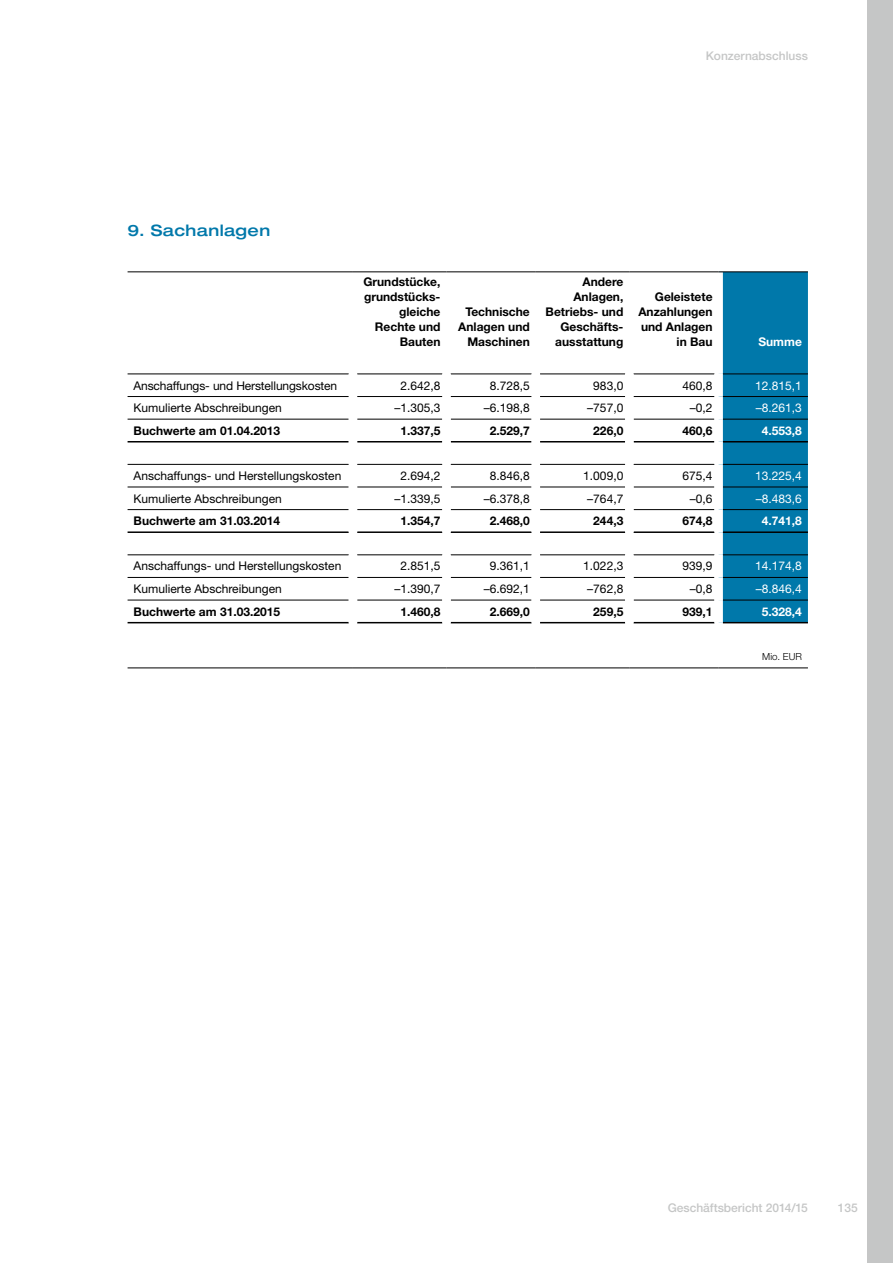
<style>
.page{position:relative;width:893px;height:1263px;background:#fff}
.page>*{position:absolute;margin:0;border:0;box-sizing:border-box;transform-origin:0 0}
.t1{font:500 expanded 15.75px "Helvetica Neue LT Std";letter-spacing:.025em;color:#0078aa}
.t2{font:12px "Helvetica Neue LT Std";color:#000}
.t3{font:700 12px/15px "Helvetica Neue LT Std";color:#000;text-align:right}
.t4{font:12px "Helvetica Neue LT Std";color:#fff}
.t5{font:500 12px "Helvetica Neue LT Std";color:#c5c6c6}
.t6{font:700 12px "Helvetica Neue LT Std";color:#fff}
.t7{font:300 9.75px "Helvetica Neue LT Std";color:#000}
</style>
<div class="page">
<div style="left:867px;top:0;width:26px;height:1263px;background:#c5c6c6"></div>
<div style="left:723px;top:273px;width:85px;height:349px;background:#0078aa"></div>
<hr style="left:128px;top:419px;width:221px;height:1px;background:#000">
<hr style="left:357px;top:419px;width:85px;height:1px;background:#000">
<hr style="left:451px;top:419px;width:80px;height:1px;background:#000">
<hr style="left:540px;top:419px;width:85px;height:1px;background:#000">
<hr style="left:634px;top:419px;width:80px;height:1px;background:#000">
<hr style="left:723px;top:419px;width:85px;height:1px;background:#000">
<hr style="left:128px;top:487px;width:221px;height:1px;background:#000">
<hr style="left:357px;top:487px;width:85px;height:1px;background:#000">
<hr style="left:451px;top:487px;width:80px;height:1px;background:#000">
<hr style="left:540px;top:487px;width:85px;height:1px;background:#000">
<hr style="left:634px;top:487px;width:80px;height:1px;background:#000">
<hr style="left:723px;top:487px;width:85px;height:1px;background:#000">
<hr style="left:128px;top:509px;width:221px;height:1px;background:#000">
<hr style="left:357px;top:509px;width:85px;height:1px;background:#000">
<hr style="left:451px;top:509px;width:80px;height:1px;background:#000">
<hr style="left:540px;top:509px;width:85px;height:1px;background:#000">
<hr style="left:634px;top:509px;width:80px;height:1px;background:#000">
<hr style="left:723px;top:509px;width:85px;height:1px;background:#000">
<hr style="left:128px;top:577px;width:221px;height:1px;background:#000">
<hr style="left:357px;top:577px;width:85px;height:1px;background:#000">
<hr style="left:451px;top:577px;width:80px;height:1px;background:#000">
<hr style="left:540px;top:577px;width:85px;height:1px;background:#000">
<hr style="left:634px;top:577px;width:80px;height:1px;background:#000">
<hr style="left:723px;top:577px;width:85px;height:1px;background:#000">
<hr style="left:128px;top:600px;width:221px;height:1px;background:#000">
<hr style="left:357px;top:600px;width:85px;height:1px;background:#000">
<hr style="left:451px;top:600px;width:80px;height:1px;background:#000">
<hr style="left:540px;top:600px;width:85px;height:1px;background:#000">
<hr style="left:634px;top:600px;width:80px;height:1px;background:#000">
<hr style="left:723px;top:600px;width:85px;height:1px;background:#000">
<hr style="left:128px;top:668px;width:225px;height:1px;background:#000">
<hr style="left:353px;top:668px;width:93px;height:1px;background:#000">
<hr style="left:446px;top:668px;width:90px;height:1px;background:#000">
<hr style="left:536px;top:668px;width:93px;height:1px;background:#000">
<hr style="left:629px;top:668px;width:90px;height:1px;background:#000">
<hr style="left:719px;top:668px;width:89px;height:1px;background:#000">
<hr style="left:128px;top:441px;width:221px;height:1px;background:#000">
<hr style="left:357px;top:441px;width:85px;height:1px;background:#000">
<hr style="left:451px;top:441px;width:80px;height:1px;background:#000">
<hr style="left:540px;top:441px;width:85px;height:1px;background:#000">
<hr style="left:634px;top:441px;width:80px;height:1px;background:#000">
<hr style="left:723px;top:441px;width:85px;height:1px;background:#000">
<hr style="left:128px;top:531px;width:221px;height:2px;background:#000">
<hr style="left:357px;top:531px;width:85px;height:2px;background:#000">
<hr style="left:451px;top:531px;width:80px;height:2px;background:#000">
<hr style="left:540px;top:531px;width:85px;height:2px;background:#000">
<hr style="left:634px;top:531px;width:80px;height:2px;background:#000">
<hr style="left:723px;top:531px;width:85px;height:2px;background:#000">
<hr style="left:128px;top:622px;width:221px;height:1px;background:#000">
<hr style="left:357px;top:622px;width:85px;height:1px;background:#000">
<hr style="left:451px;top:622px;width:80px;height:1px;background:#000">
<hr style="left:540px;top:622px;width:85px;height:1px;background:#000">
<hr style="left:634px;top:622px;width:80px;height:1px;background:#000">
<hr style="left:723px;top:622px;width:85px;height:1px;background:#000">
<hr style="left:128px;top:396px;width:221px;height:1px;background:#000">
<hr style="left:357px;top:396px;width:85px;height:1px;background:#000">
<hr style="left:451px;top:396px;width:80px;height:1px;background:#000">
<hr style="left:540px;top:396px;width:85px;height:1px;background:#000">
<hr style="left:634px;top:396px;width:80px;height:1px;background:#000">
<hr style="left:723px;top:396px;width:85px;height:1px;background:#000">
<hr style="left:128px;top:272px;width:225px;height:1px;background:#000">
<hr style="left:353px;top:272px;width:93px;height:1px;background:#000">
<hr style="left:446px;top:272px;width:90px;height:1px;background:#000">
<hr style="left:536px;top:272px;width:93px;height:1px;background:#000">
<hr style="left:629px;top:272px;width:90px;height:1px;background:#000">
<hr style="left:719px;top:272px;width:89px;height:1px;background:#000">
<hr style="left:128px;top:374px;width:221px;height:1px;background:#000">
<hr style="left:357px;top:374px;width:85px;height:1px;background:#000">
<hr style="left:451px;top:374px;width:80px;height:1px;background:#000">
<hr style="left:540px;top:374px;width:85px;height:1px;background:#000">
<hr style="left:634px;top:374px;width:80px;height:1px;background:#000">
<hr style="left:723px;top:374px;width:85px;height:1px;background:#000">
<hr style="left:128px;top:464px;width:221px;height:1px;background:#000">
<hr style="left:357px;top:464px;width:85px;height:1px;background:#000">
<hr style="left:451px;top:464px;width:80px;height:1px;background:#000">
<hr style="left:540px;top:464px;width:85px;height:1px;background:#000">
<hr style="left:634px;top:464px;width:80px;height:1px;background:#000">
<hr style="left:723px;top:464px;width:85px;height:1px;background:#000">
<hr style="left:128px;top:555px;width:221px;height:1px;background:#000">
<hr style="left:357px;top:555px;width:85px;height:1px;background:#000">
<hr style="left:451px;top:555px;width:80px;height:1px;background:#000">
<hr style="left:540px;top:555px;width:85px;height:1px;background:#000">
<hr style="left:634px;top:555px;width:80px;height:1px;background:#000">
<hr style="left:723px;top:555px;width:85px;height:1px;background:#000">
<h1 class="t1" style="left:128px;top:220px;width:144px">9. Sachanlagen</h1>
<p class="t5" style="left:706px;top:48px;width:104px">Konzernabschluss</p>
<p class="t3" style="left:363px;top:274px;width:79px">Grundstücke, grundstücks&shy;gleiche<br>Rechte und<br>Bauten</p>
<p class="t3" style="left:458px;top:304px;width:73px">Technische<br>Anlagen und<br>Maschinen</p>
<p class="t3" style="left:546px;top:274px;width:79px">Andere<br>Anlagen,<br>Betriebs- und<br>Geschäfts&shy;ausstattung</p>
<p class="t3" style="left:638px;top:289px;width:76px">Geleistete<br>Anzahlungen und Anlagen in Bau</p>
<p class="t6" style="left:758px;top:335px;width:45px">Summe</p>
<p class="t2" style="left:134px;top:378px;width:205px">Anschaffungs- und Herstellungskosten</p>
<p class="t2" style="left:400px;top:378px;width:42px">2.642,8</p>
<p class="t2" style="left:490px;top:378px;width:42px">8.728,5</p>
<p class="t2" style="left:593px;top:378px;width:32px">983,0</p>
<p class="t2" style="left:683px;top:378px;width:32px">460,8</p>
<p class="t4" style="left:755px;top:378px;width:48px">12.815,1</p>
<p class="t2" style="left:134px;top:401px;width:150px">Kumulierte Abschreibungen</p>
<p class="t2" style="left:394px;top:401px;width:48px">–1.305,3</p>
<p class="t2" style="left:484px;top:401px;width:48px">–6.198,8</p>
<p class="t2" style="left:587px;top:401px;width:38px">–757,0</p>
<p class="t2" style="left:690px;top:401px;width:24px">–0,2</p>
<p class="t4" style="left:756px;top:401px;width:48px">–8.261,3</p>
<p class="t3" style="left:134px;top:423px;width:148px">Buchwerte am 01.04.2013</p>
<p class="t3" style="left:400px;top:423px;width:42px">1.337,5</p>
<p class="t3" style="left:490px;top:423px;width:42px">2.529,7</p>
<p class="t3" style="left:593px;top:423px;width:32px">226,0</p>
<p class="t3" style="left:683px;top:423px;width:32px">460,6</p>
<p class="t6" style="left:762px;top:423px;width:42px">4.553,8</p>
<p class="t2" style="left:134px;top:468px;width:209px">Anschaffungs- und Herstellungskosten</p>
<p class="t2" style="left:400px;top:468px;width:42px">2.694,2</p>
<p class="t2" style="left:490px;top:468px;width:42px">8.846,8</p>
<p class="t2" style="left:583px;top:468px;width:42px">1.009,0</p>
<p class="t2" style="left:683px;top:468px;width:32px">675,4</p>
<p class="t4" style="left:755px;top:468px;width:48px">13.225,4</p>
<p class="t2" style="left:134px;top:491px;width:150px">Kumulierte Abschreibungen</p>
<p class="t2" style="left:394px;top:491px;width:48px">–1.339,5</p>
<p class="t2" style="left:484px;top:491px;width:48px">–6.378,8</p>
<p class="t2" style="left:587px;top:491px;width:38px">–764,7</p>
<p class="t2" style="left:690px;top:491px;width:24px">–0,6</p>
<p class="t4" style="left:756px;top:491px;width:48px">–8.483,6</p>
<p class="t3" style="left:134px;top:513px;width:148px">Buchwerte am 31.03.2014</p>
<p class="t3" style="left:400px;top:513px;width:42px">1.354,7</p>
<p class="t3" style="left:490px;top:513px;width:42px">2.468,0</p>
<p class="t3" style="left:593px;top:513px;width:32px">244,3</p>
<p class="t3" style="left:683px;top:513px;width:32px">674,8</p>
<p class="t6" style="left:762px;top:513px;width:42px">4.741,8</p>
<p class="t2" style="left:134px;top:559px;width:209px">Anschaffungs- und Herstellungskosten</p>
<p class="t2" style="left:400px;top:559px;width:42px">2.851,5</p>
<p class="t2" style="left:490px;top:559px;width:42px">9.361,1</p>
<p class="t2" style="left:583px;top:559px;width:42px">1.022,3</p>
<p class="t2" style="left:683px;top:559px;width:32px">939,9</p>
<p class="t4" style="left:755px;top:559px;width:48px">14.174,8</p>
<p class="t2" style="left:134px;top:582px;width:150px">Kumulierte Abschreibungen</p>
<p class="t2" style="left:394px;top:582px;width:48px">–1.390,7</p>
<p class="t2" style="left:484px;top:582px;width:48px">–6.692,1</p>
<p class="t2" style="left:587px;top:582px;width:38px">–762,8</p>
<p class="t2" style="left:690px;top:582px;width:24px">–0,8</p>
<p class="t4" style="left:756px;top:582px;width:48px">–8.846,4</p>
<p class="t3" style="left:134px;top:604px;width:148px">Buchwerte am 31.03.2015</p>
<p class="t3" style="left:400px;top:604px;width:42px">1.460,8</p>
<p class="t3" style="left:490px;top:604px;width:42px">2.669,0</p>
<p class="t3" style="left:593px;top:604px;width:32px">259,5</p>
<p class="t3" style="left:683px;top:604px;width:32px">939,1</p>
<p class="t6" style="left:762px;top:604px;width:42px">5.328,4</p>
<p class="t7" style="left:762px;top:651px;width:41px">Mio. EUR</p>
<p class="t5" style="left:668px;top:1200px;width:142px">Geschäftsbericht 2014/15</p>
<p class="t5" style="left:838px;top:1200px;width:22px">135</p>
</div>
